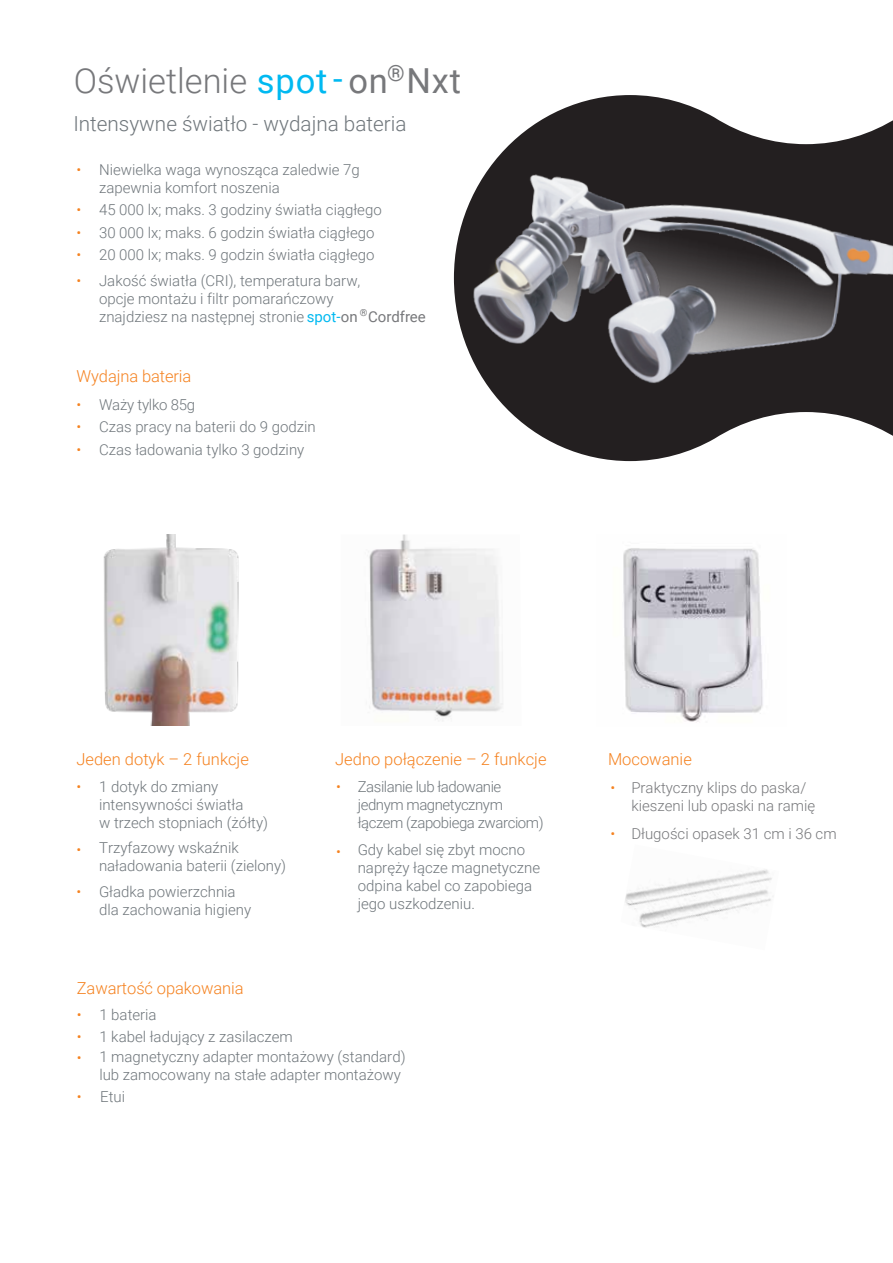
<style>
.page{position:relative;width:893px;height:1263px;background:#fff}
.page>*{position:absolute;margin:0;border:0;box-sizing:border-box;transform-origin:0 0}
.t1{font:300 34.5px "Roboto";color:#77787b}
.t2{font:300 20.7px "Roboto";color:#6f767b}
.t3{font:300 16.5px "Roboto";color:#f58220}
.t4{font:300 15px/18px "Roboto";color:#6f767b}
.t5{font:300 15px/18px "Roboto";color:#77787b}
.t6{font:300 15px/18px "Roboto";letter-spacing:-.03em;color:#6f767b}
.t7{font:300 15px "Roboto";color:#f58220}
.s1{font-weight:400;color:#00b9f1}
.s2{font-weight:400}
.s3{color:#f58220}
.s4{font-weight:400;color:#77787b}
</style>
<div class="page">
<img style="left:459px;top:95px;width:434px;height:363px">
<img style="left:368px;top:534px;width:135px;height:187px">
<img style="left:623px;top:548px;width:140px;height:174px">
<img style="left:103px;top:534px;width:136px;height:192px">
<img style="left:625px;top:869px;width:148px;height:59px">
<h1 class="t1" style="left:74px;top:57px;width:389px">Oświetlenie <span class="s1">spot -</span> <span class="s2">on</span><sup>®</sup><span class="s2">Nxt</span></h1>
<h2 class="t2" style="left:73px;top:109px;width:335px">Intensywne światło - wydajna bateria</h2>
<p class="t4" style="left:99px;top:160px;width:262px;text-indent:-22px"><span class="s3">•</span> Niewielka waga wynosząca zaledwie 7g zapewnia komfort noszenia</p>
<p class="t4" style="left:77px;top:200px;width:307px"><span class="s3">•</span> 45 000 lx; maks. 3 godziny światła ciągłego</p>
<p class="t4" style="left:77px;top:223px;width:300px"><span class="s3">•</span> 30 000 lx; maks. 6 godzin światła ciągłego</p>
<p class="t4" style="left:77px;top:245px;width:300px"><span class="s3">•</span> 20 000 lx; maks. 9 godzin światła ciągłego</p>
<p class="t4" style="left:99px;top:271px;width:328px;text-indent:-22px"><span class="s3">•</span> Jakość światła (CRI), temperatura barw,<br>opcje montażu i filtr pomarańczowy<br>znajdziesz na następnej stronie <span class="s1">spot-</span><span class="s4">on</span> <sup>®</sup><span class="s4">Cordfree</span></p>
<p class="t3" style="left:77px;top:364px;width:116px">Wydajna bateria</p>
<p class="t4" style="left:77px;top:395px;width:120px"><span class="s3">•</span> Waży tylko 85g</p>
<p class="t4" style="left:77px;top:417px;width:241px"><span class="s3">•</span> Czas pracy na baterii do 9 godzin</p>
<p class="t4" style="left:77px;top:440px;width:229px"><span class="s3">•</span> Czas ładowania tylko 3 godziny</p>
<p class="t3" style="left:77px;top:748px;width:174px">Jeden dotyk – 2 funkcje</p>
<p class="t4" style="left:99px;top:777px;width:170px;text-indent:-22px"><span class="s3">•</span> 1 dotyk do zmiany intensywności światła<br>w trzech stopniach (żółty)</p>
<p class="t4" style="left:99px;top:838px;width:189px;text-indent:-22px"><span class="s3">•</span> Trzyfazowy wskaźnik naładowania baterii (zielony)</p>
<p class="t4" style="left:99px;top:882px;width:154px;text-indent:-22px"><span class="s3">•</span> Gładka powierzchnia dla zachowania higieny</p>
<p class="t3" style="left:335px;top:748px;width:213px">Jedno połączenie – 2 funkcje</p>
<p class="t3" style="left:608px;top:748px;width:85px">Mocowanie</p>
<p class="t7" style="left:336px;top:776px;width:6px">•</p>
<p class="t6" style="left:358px;top:777px;width:187px">Zasilanie lub ładowanie jednym magnetycznym łączem (zapobiega zwarciom)</p>
<p class="t4" style="left:358px;top:840px;width:184px">Gdy kabel się zbyt mocno napręży łącze magnetyczne odpina kabel co zapobiega jego uszkodzeniu.</p>
<p class="t5" style="left:631px;top:778px;width:185px">Praktyczny klips do paska/ kieszeni lub opaski na ramię</p>
<p class="t5" style="left:631px;top:824px;width:207px">Długości opasek 31 cm i 36 cm</p>
<p class="t7" style="left:610px;top:777px;width:6px">•</p>
<p class="t7" style="left:610px;top:823px;width:6px">•</p>
<p class="t7" style="left:336px;top:841px;width:6px">•</p>
<p class="t3" style="left:77px;top:977px;width:168px">Zawartość opakowania</p>
<p class="t4" style="left:77px;top:1005px;width:81px"><span class="s3">•</span> 1 bateria</p>
<p class="t4" style="left:99px;top:1027px;width:308px;line-height:19.5px;text-indent:-22px"><span class="s3">•</span> 1 kabel ładujący z zasilaczem<br>1 magnetyczny adapter montażowy (standard)</p>
<p class="t4" style="left:99px;top:1065px;width:303px">lub zamocowany na stałe adapter montażowy</p>
<p class="t7" style="left:77px;top:1047px;width:6px">•</p>
<p class="t4" style="left:77px;top:1087px;width:50px"><span class="s3">•</span> Etui</p>
</div>
